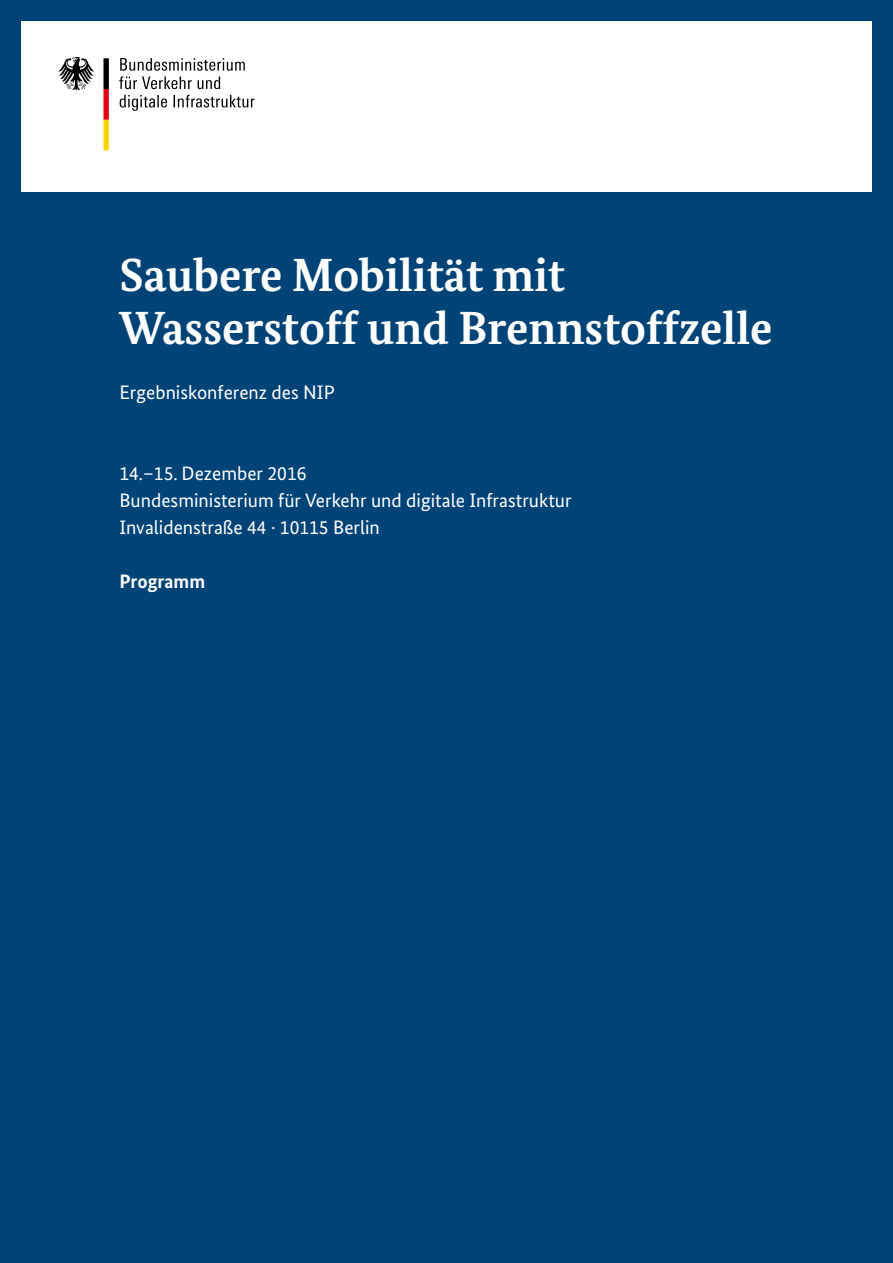
<style>
.page{position:relative;width:893px;height:1263px;background:#004377}
.page>*{position:absolute;margin:0;border:0;box-sizing:border-box;transform-origin:0 0}
.t1{font:700 46.5px/52.5px "Bundes Serif";color:#fff}
.t2{font:19.5px/27px "Bundes Sans";color:#fff}
.t3{font:700 19.5px "Bundes Sans";color:#fff}
</style>
<div class="page">
<div style="left:21px;top:21px;width:851px;height:170px;background:#fff"></div>
<svg style="left:58px;top:57px;width:36px;height:33px"></svg>
<svg style="left:103px;top:58px;width:6px;height:92px"></svg>
<svg style="left:119px;top:58px;width:126px;height:31px"></svg>
<svg style="left:120px;top:95px;width:47px;height:16px"></svg>
<svg style="left:174px;top:95px;width:81px;height:13px"></svg>
<h1 class="t1" style="left:119px;top:248px;width:655px">Saubere Mobilität mit<br>Wasserstoff und Brennstoffzelle</h1>
<p class="t2" style="left:119px;top:379px;width:217px">Ergebniskonferenz des NIP</p>
<p class="t2" style="left:119px;top:460px;width:454px">14.–15. Dezember 2016<br>Bundesministerium für Verkehr und digitale Infrastruktur<br>Invalidenstraße 44 ⋅ 10115 Berlin</p>
<p class="t3" style="left:119px;top:570px;width:87px">Programm</p>
</div>
